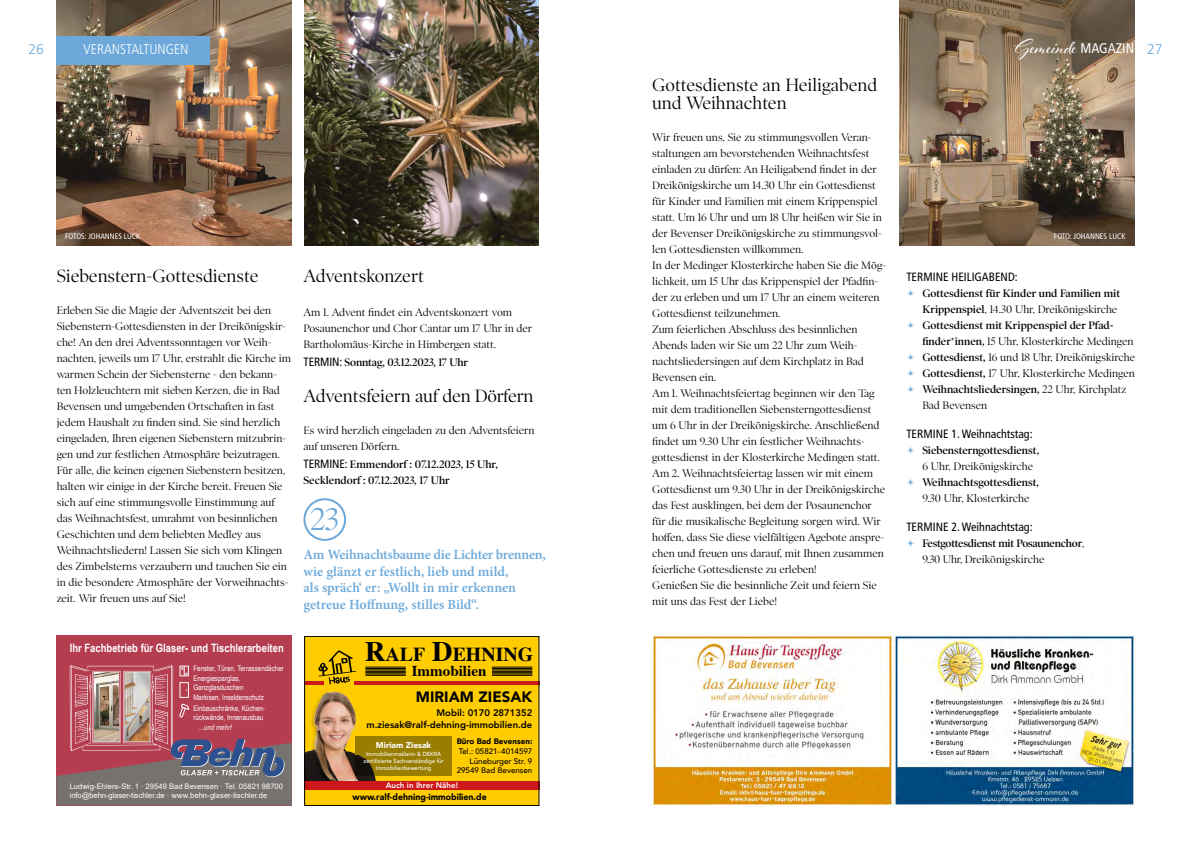
<style>
.page{position:relative;width:1191px;height:842px;background:#fff}
.page>*{position:absolute;margin:0;border:0;box-sizing:border-box;transform-origin:0 0}
.t1{font:31.8px "Poynter OS Disp";color:#6ca9da}
.t2{font:22px "Al Fresco";letter-spacing:.005em;color:#fff}
.t3{font:700 19.8px "Times";color:#000}
.t4{font:18px/18px "Poynter OS Disp";color:#000}
.t5{font:700 15.1px "Times";color:#000}
.t6{font:900 15px "Avenir";color:#000}
.t7{font:600 14px/16.8px "Minion Pro";letter-spacing:-.005em;color:#6ca9da}
.t8{font:300 condensed 14px "Frutiger LT Std";color:#fff}
.t9{font:300 14px "Frutiger LT Std";color:#6ca9da}
.t10{font:condensed 12px "Frutiger LT Std";color:#000}
.t11{font:700 11.5px "Arial Narrow";color:#fff}
.t12{font:11px/16px "Poynter OS Disp";color:#000}
.t13{font:600 11px/16px "Poynter OS Disp";color:#000}
.t14{font:600 11px/16px "Poynter OS Disp";letter-spacing:-.02em;color:#000}
.t15{font:800 9.5px/12px "Avenir";color:#000;text-align:right}
.t16{font:900 9px "Avenir";color:#000}
.t17{font:900 8.4px "Avenir";color:#fff}
.t18{font:500 8px/9.6px "Avenir";color:#000;text-align:right}
.t19{font:condensed 8px "Frutiger LT Std";color:#fff}
.t20{font:900 8px "Avenir";color:#000}
.t21{font:800 8px "Avenir";color:#fff}
.t22{font:7.6px/10.5px "Arial Narrow";color:#fff}
.t23{font:7.6px/9.2px "Arial";color:#fff}
.t24{font:italic 7.6px "Arial Narrow";color:#fff}
.t25{font:500 5.9px/7px "Avenir";color:#fff;text-align:center;scale:.95 1}
.s1{font-family:"Frutiger LT Std";font-stretch:condensed;font-size:14px}
.s2{font-family:"Frutiger LT Std";font-weight:400;font-stretch:condensed;font-size:12px}
.s3{font-size:28.3px}
.s4{font-weight:400;color:#6ca9da}
.s5{font-weight:600}
.s6{color:#6ca9da}
.s7{font-weight:400}
</style>
<div class="page">
<div style="left:62px;top:636px;width:230px;height:169px;background:#b43d50"></div>
<svg style="left:56px;top:665px;width:236px;height:140px"></svg>
<img style="left:57px;top:0;width:234px;height:246px">
<img style="left:304px;top:0;width:235px;height:246px">
<img style="left:899px;top:0;width:235px;height:246px">
<div style="left:57px;top:36px;width:153px;height:28px;background:#6ca9da"></div>
<img style="left:652px;top:636px;width:482px;height:170px">
<svg style="left:304px;top:637px;width:235px;height:169px;background:#dea70a"></svg>
<div style="left:303px;top:498px;width:43px;height:43px;border:2px solid #6ca9da;border-radius:50%"></div>
<h2 class="t2" style="left:1013px;top:33px;width:122px">Gemeinde <span class="s1">MAGAZIN</span></h2>
<p class="t9" style="left:28px;top:41px;width:17px">26</p>
<p class="t9" style="left:1147px;top:41px;width:17px">27</p>
<p class="t8" style="left:84px;top:41px;width:106px">VERANSTALTUNGEN</p>
<p class="t19" style="left:65px;top:232px;width:77px">FOTOS: JOHANNES LUCK</p>
<h3 class="t4" style="left:57px;top:267px;width:203px">Siebenstern-Gottesdienste</h3>
<p class="t12" style="left:57px;top:302px;width:236px">Erleben Sie die Magie der Adventszeit bei den Siebenstern-Gottesdiensten in der Dreikönigskir&shy;che! An den drei Adventssonntagen vor Weih&shy;nachten, jeweils um 17 Uhr, erstrahlt die Kirche im warmen Schein der Siebensterne - den bekann&shy;ten Holzleuchtern mit sieben Kerzen, die in Bad Bevensen und umgebenden Ortschaften in fast jedem Haushalt zu finden sind. Sie sind herzlich eingeladen, Ihren eigenen Siebenstern mitzubrin&shy;gen und zur festlichen Atmosphäre beizutragen.<br>Für alle, die keinen eigenen Siebenstern besitzen, halten wir einige in der Kirche bereit. Freuen Sie sich auf eine stimmungsvolle Einstimmung auf das Weihnachtsfest, umrahmt von besinnlichen Geschichten und dem beliebten Medley aus Weihnachtsliedern! Lassen Sie sich vom Klingen des Zimbelsterns verzaubern und tauchen Sie ein in die besondere Atmosphäre der Vorweihnachts&shy;zeit. Wir freuen uns auf Sie!</p>
<p class="t11" style="left:70px;top:639px;width:215px">Ihr Fachbetrieb für Glaser- und Tischlerarbeiten</p>
<p class="t22" style="left:193px;top:663px;width:92px">Fenster, Türen, Terrassendächer<br>Energiesparglas,</p>
<p class="t22" style="left:193px;top:681px;width:73px">Ganzglasduschen<br>Markisen, Insektenschutz<br>Einbauschränke, Küchen-</p>
<p class="t22" style="left:193px;top:711px;width:71px">rückwände, Innenausbau</p>
<p class="t24" style="left:199px;top:722px;width:35px">...und mehr!</p>
<p class="t23" style="left:70px;top:781px;width:215px">Ludwig-Ehlers-Str. 1 · 29549 Bad Bevensen · Tel. 05821 98700 info@behn-glaser-tischler.de · www.behn-glaser-tischler.de</p>
<h3 class="t4" style="left:303px;top:267px;width:122px">Adventskonzert</h3>
<p class="t12" style="left:303px;top:304px;width:230px">Am 1. Advent findet ein Adventskonzert vom<br>Posaunenchor und Chor Cantar um 17 Uhr in der<br>Bartholomäus-Kirche in Himbergen statt.</p>
<p class="t13" style="left:303px;top:354px;width:166px"><span class="s2">TERMIN:</span> Sonntag, 03.12.2023, 17 Uhr</p>
<h3 class="t4" style="left:303px;top:387px;width:232px">Adventsfeiern auf den Dörfern</h3>
<p class="t12" style="left:303px;top:422px;width:233px">Es wird herzlich eingeladen zu den Adventsfeiern auf unseren Dörfern.</p>
<p class="t13" style="left:303px;top:456px;width:196px"><span class="s2">TERMINE:</span> Emmendorf : 07.12.2023, 15 Uhr,<br>Secklendorf : 07.12.2023, 17 Uhr</p>
<h1 class="t1" style="left:310px;top:501px;width:30px">23</h1>
<p class="t7" style="left:303px;top:546px;width:244px">Am Weihnachtsbaume die Lichter brennen, wie glänzt er festlich, lieb und mild,<br>als spräch‘ er: „Wollt in mir erkennen getreue Hoffnung, stilles Bild“.</p>
<h3 class="t3" style="left:365px;top:635px;width:169px"><span class="s3">R</span>ALF <span class="s3">D</span>EHNING</h3>
<h3 class="t5" style="left:412px;top:656px;width:76px">Immobilien</h3>
<h3 class="t6" style="left:416px;top:684px;width:118px">MIRIAM ZIESAK</h3>
<p class="t15" style="left:366px;top:706px;width:167px">Mobil: 0170 2871352 m.ziesak@ralf-dehning-immobilien.de</p>
<p class="t20" style="left:456px;top:735px;width:77px">Büro Bad Bevensen:</p>
<p class="t18" style="left:457px;top:746px;width:77px">Tel.: 05821- 4014597<br>Lüneburger Str. 9<br>29549 Bad Bevensen</p>
<p class="t17" style="left:376px;top:738px;width:57px">Miriam Ziesak</p>
<p class="t25" style="left:363px;top:750px;width:86px">Immobilienmaklerin &amp; DEKRA zertifizierte Sachverständige für<br>Immobilienbewertung</p>
<p class="t21" style="left:386px;top:779px;width:74px">Auch in Ihrer Nähe!</p>
<p class="t16" style="left:352px;top:789px;width:136px">www.ralf-dehning-immobilien.de</p>
<h3 class="t4" style="left:652px;top:76px;width:226px">Gottesdienste an Heiligabend und Weihnachten</h3>
<p class="t12" style="left:652px;top:129px;width:235px">Wir freuen uns, Sie zu stimmungsvollen Veran&shy;staltungen am bevorstehenden Weihnachtsfest einladen zu dürfen: An Heiligabend findet in der Dreikönigskirche um 14.30 Uhr ein Gottesdienst für Kinder und Familien mit einem Krippenspiel statt. Um 16 Uhr und um 18 Uhr heißen wir Sie in der Bevenser Dreikönigskirche zu stimmungsvol&shy;len Gottesdiensten willkommen.<br>In der Medinger Klosterkirche haben Sie die Mög&shy;lichkeit, um 15 Uhr das Krippenspiel der Pfadfin&shy;der zu erleben und um 17 Uhr an einem weiteren Gottesdienst teilzunehmen.<br>Zum feierlichen Abschluss des besinnlichen Abends laden wir Sie um 22 Uhr zum Weih&shy;nachtsliedersingen auf dem Kirchplatz in Bad Bevensen ein.<br>Am 1. Weihnachtsfeiertag beginnen wir den Tag mit dem traditionellen Siebensterngottesdienst um 6 Uhr in der Dreikönigskirche. Anschließend findet um 9.30 Uhr ein festlicher Weihnachts&shy;gottesdienst in der Klosterkirche Medingen statt.<br>Am 2. Weihnachtsfeiertag lassen wir mit einem Gottesdienst um 9.30 Uhr in der Dreikönigskirche das Fest ausklingen, bei dem der Posaunenchor für die musikalische Begleitung sorgen wird. Wir hoffen, dass Sie diese vielfältigen Agebote anspre&shy;chen und freuen uns darauf, mit Ihnen zusammen feierliche Gottesdienste zu erleben!<br>Genießen Sie die besinnliche Zeit und feiern Sie mit uns das Fest der Liebe!</p>
<p class="t19" style="left:1054px;top:232px;width:73px">FOTO: JOHANNES LUCK</p>
<p class="t10" style="left:906px;top:269px;width:113px">TERMINE HEILIGABEND:</p>
<p class="t13" style="left:906px;top:285px;width:215px"><span class="s4">∆</span> Gottesdienst für Kinder und Familien mit</p>
<p class="t12" style="left:922px;top:301px;width:196px"><span class="s5">Krippenspiel</span>, 14.30 Uhr, Dreikönigskirche</p>
<p class="t13" style="left:906px;top:317px;width:208px"><span class="s4">∆</span> Gottesdienst mit Krippenspiel der Pfad-</p>
<p class="t12" style="left:922px;top:333px;width:213px"><span class="s5">finder*innen,</span> 15 Uhr, Klosterkirche Medingen</p>
<p class="t12" style="left:906px;top:349px;width:230px"><span class="s6">∆</span> <span class="s5">Gottesdienst,</span> 16 und 18 Uhr, Dreikönigskirche</p>
<p class="t12" style="left:906px;top:365px;width:230px"><span class="s6">∆</span> <span class="s5">Gottesdienst,</span> 17 Uhr, Klosterkirche Medingen</p>
<p class="t13" style="left:906px;top:381px;width:222px"><span class="s4">∆</span> Weihnachtsliedersingen, <span class="s7">22 Uhr, Kirchplatz</span></p>
<p class="t12" style="left:922px;top:397px;width:66px">Bad Bevensen</p>
<p class="t10" style="left:906px;top:426px;width:128px">TERMINE 1. Weihnachtstag:</p>
<p class="t13" style="left:906px;top:442px;width:134px"><span class="s4">∆</span> Siebensterngottesdienst,</p>
<p class="t12" style="left:922px;top:458px;width:112px">6 Uhr, Dreikönigskirche</p>
<p class="t13" style="left:906px;top:474px;width:134px"><span class="s4">∆</span> Weihnachtsgottesdienst,</p>
<p class="t12" style="left:922px;top:490px;width:108px">9.30 Uhr, Klosterkirche</p>
<p class="t10" style="left:906px;top:519px;width:128px">TERMINE 2. Weihnachtstag:</p>
<p class="t14" style="left:922px;top:535px;width:164px;text-indent:-16px"><span class="s4">∆</span> Festgottesdienst mit Posaunenchor<span class="s7">,<br>9.30 Uhr, Dreikönigskirche</span></p>
</div>
